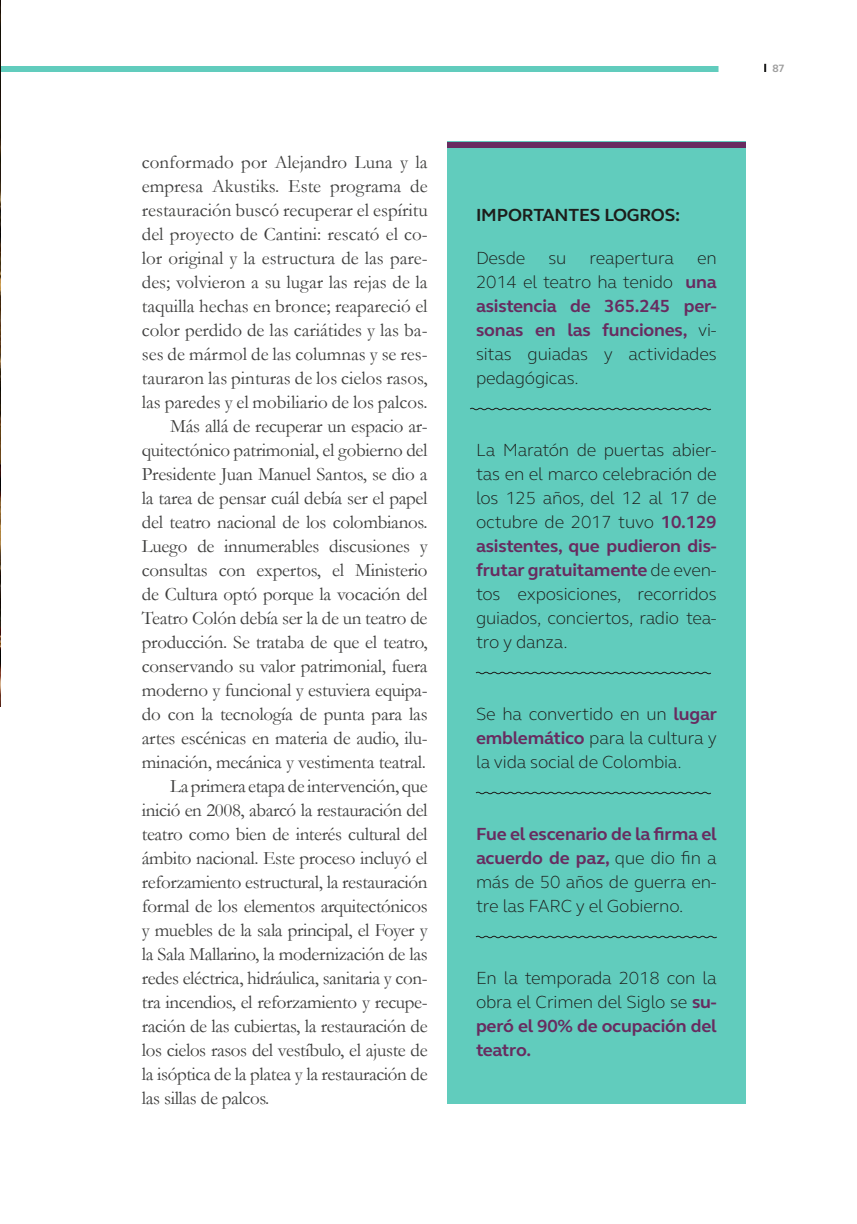
<style>
.page{position:relative;width:857px;height:1224px;background:#fff}
.page>*{position:absolute;margin:0;border:0;box-sizing:border-box;transform-origin:0 0}
.t1{font:19px "Garamond";letter-spacing:-.015em;color:#3d3d3c}
.t2{font:300 18px/24px "FS Elliot Pro";letter-spacing:-.01em;color:#1d1d1b;text-align:justify}
.t3{font:700 18px "FS Elliot Pro";letter-spacing:-.01em;color:#1d1d1b}
.t4{font:700 11px "FS Elliot Pro";color:#9d9d9d}
.s1{font-weight:700;color:#682c60}
</style>
<div class="page">
<div style="left:0;top:66px;width:718px;height:6px;background:#61ccbd"></div>
<img style="left:0;top:0;width:1px;height:707px">
<div style="left:446px;top:142px;width:299px;height:962px;background:#61ccbd"></div>
<svg style="left:470px;top:407px;width:241px;height:4px"></svg>
<svg style="left:475px;top:671px;width:236px;height:4px"></svg>
<svg style="left:475px;top:791px;width:236px;height:4px"></svg>
<svg style="left:475px;top:935px;width:242px;height:4px"></svg>
<div style="left:446px;top:142px;width:299px;height:5px;background:#682c60"></div>
<p class="t1" style="left:142px;top:151px;width:287px">conformado por Alejandro Luna y la</p>
<p class="t1" style="left:142px;top:175px;width:287px">empresa Akustiks. Este programa de</p>
<p class="t1" style="left:142px;top:199px;width:287px">restauración buscó recuperar el espíritu</p>
<p class="t1" style="left:142px;top:223px;width:287px">del proyecto de Cantini: rescató el co-</p>
<p class="t1" style="left:142px;top:247px;width:287px">lor original y la estructura de las pare-</p>
<p class="t1" style="left:142px;top:271px;width:287px">des; volvieron a su lugar las rejas de la</p>
<p class="t1" style="left:142px;top:295px;width:287px">taquilla hechas en bronce; reapareció el</p>
<p class="t1" style="left:142px;top:319px;width:287px">color perdido de las cariátides y las ba-</p>
<p class="t1" style="left:142px;top:343px;width:287px">ses de mármol de las columnas y se res-</p>
<p class="t1" style="left:142px;top:367px;width:287px">tauraron las pinturas de los cielos rasos,</p>
<p class="t1" style="left:142px;top:391px;width:287px">las paredes y el mobiliario de los palcos.</p>
<p class="t1" style="left:170px;top:415px;width:259px">Más allá de recuperar un espacio ar-</p>
<p class="t1" style="left:142px;top:439px;width:287px">quitectónico patrimonial, el gobierno del</p>
<p class="t1" style="left:142px;top:463px;width:287px">Presidente Juan Manuel Santos, se dio a</p>
<p class="t1" style="left:142px;top:487px;width:287px">la tarea de pensar cuál debía ser el papel</p>
<p class="t1" style="left:142px;top:511px;width:287px">del teatro nacional de los colombianos.</p>
<p class="t1" style="left:142px;top:535px;width:287px">Luego de innumerables discusiones y</p>
<p class="t1" style="left:142px;top:559px;width:287px">consultas con expertos, el Ministerio</p>
<p class="t1" style="left:142px;top:583px;width:287px">de Cultura optó porque la vocación del</p>
<p class="t1" style="left:142px;top:607px;width:287px">Teatro Colón debía ser la de un teatro de</p>
<p class="t1" style="left:142px;top:631px;width:287px">producción. Se trataba de que el teatro,</p>
<p class="t1" style="left:142px;top:655px;width:287px">conservando su valor patrimonial, fuera</p>
<p class="t1" style="left:142px;top:679px;width:287px">moderno y funcional y estuviera equipa-</p>
<p class="t1" style="left:142px;top:703px;width:287px">do con la tecnología de punta para las</p>
<p class="t1" style="left:142px;top:727px;width:287px">artes escénicas en materia de audio, ilu-</p>
<p class="t1" style="left:142px;top:751px;width:285px">minación, mecánica y vestimenta teatral.</p>
<p class="t1" style="left:170px;top:775px;width:259px">La primera etapa de intervención, que</p>
<p class="t1" style="left:142px;top:799px;width:287px">inició en 2008, abarcó la restauración del</p>
<p class="t1" style="left:142px;top:823px;width:287px">teatro como bien de interés cultural del</p>
<p class="t1" style="left:142px;top:847px;width:287px">ámbito nacional. Este proceso incluyó el</p>
<p class="t1" style="left:142px;top:871px;width:287px">reforzamiento estructural, la restauración</p>
<p class="t1" style="left:142px;top:895px;width:287px">formal de los elementos arquitectónicos</p>
<p class="t1" style="left:142px;top:919px;width:287px">y muebles de la sala principal, el Foyer y</p>
<p class="t1" style="left:142px;top:943px;width:287px">la Sala Mallarino, la modernización de las</p>
<p class="t1" style="left:142px;top:967px;width:287px">redes eléctrica, hidráulica, sanitaria y con-</p>
<p class="t1" style="left:142px;top:991px;width:287px">tra incendios, el reforzamiento y recupe-</p>
<p class="t1" style="left:142px;top:1015px;width:287px">ración de las cubiertas, la restauración de</p>
<p class="t1" style="left:142px;top:1039px;width:287px">los cielos rasos del vestíbulo, el ajuste de</p>
<p class="t1" style="left:142px;top:1063px;width:287px">la isóptica de la platea y la restauración de</p>
<p class="t1" style="left:142px;top:1087px;width:129px">las sillas de palcos.</p>
<p class="t3" style="left:475px;top:202px;width:206px">IMPORTANTES LOGROS:</p>
<p class="t2" style="left:475px;top:245px;width:51px">Desde</p>
<p class="t2" style="left:548px;top:245px;width:20px">su</p>
<p class="t2" style="left:589px;top:245px;width:86px">reapertura</p>
<p class="t2" style="left:475px;top:245px;width:242px;text-indent:221px">en 2014 el teatro ha tenido <span class="s1">una asistencia de 365.245 per&shy;sonas en las funciones,</span> vi&shy;sitas guiadas y actividades pedagógicas.</p>
<p class="t2" style="left:475px;top:437px;width:242px">La Maratón de puertas abier&shy;tas en el marco celebración de los 125 años, del 12 al 17 de octubre de 2017 tuvo <span class="s1">10.129 asistentes, que pudieron dis&shy;frutar gratuitamente</span> de even&shy;tos exposiciones, recorridos guiados, conciertos, radio tea&shy;tro y danza.</p>
<p class="t2" style="left:475px;top:701px;width:242px">Se ha convertido en un <span class="s1">lugar emblemático</span> para la cultura y la vida social de Colombia.</p>
<p class="t2" style="left:475px;top:821px;width:242px"><span class="s1">Fue el escenario de la firma el acuerdo de paz,</span> que dio fin a más de 50 años de guerra en&shy;tre las FARC y el Gobierno.</p>
<p class="t2" style="left:475px;top:965px;width:242px">En la temporada 2018 con la obra el Crimen del Siglo se <span class="s1">su&shy;peró el 90% de ocupación del teatro.</span></p>
<p class="t4" style="left:771px;top:61px;width:14px">87</p>
</div>
